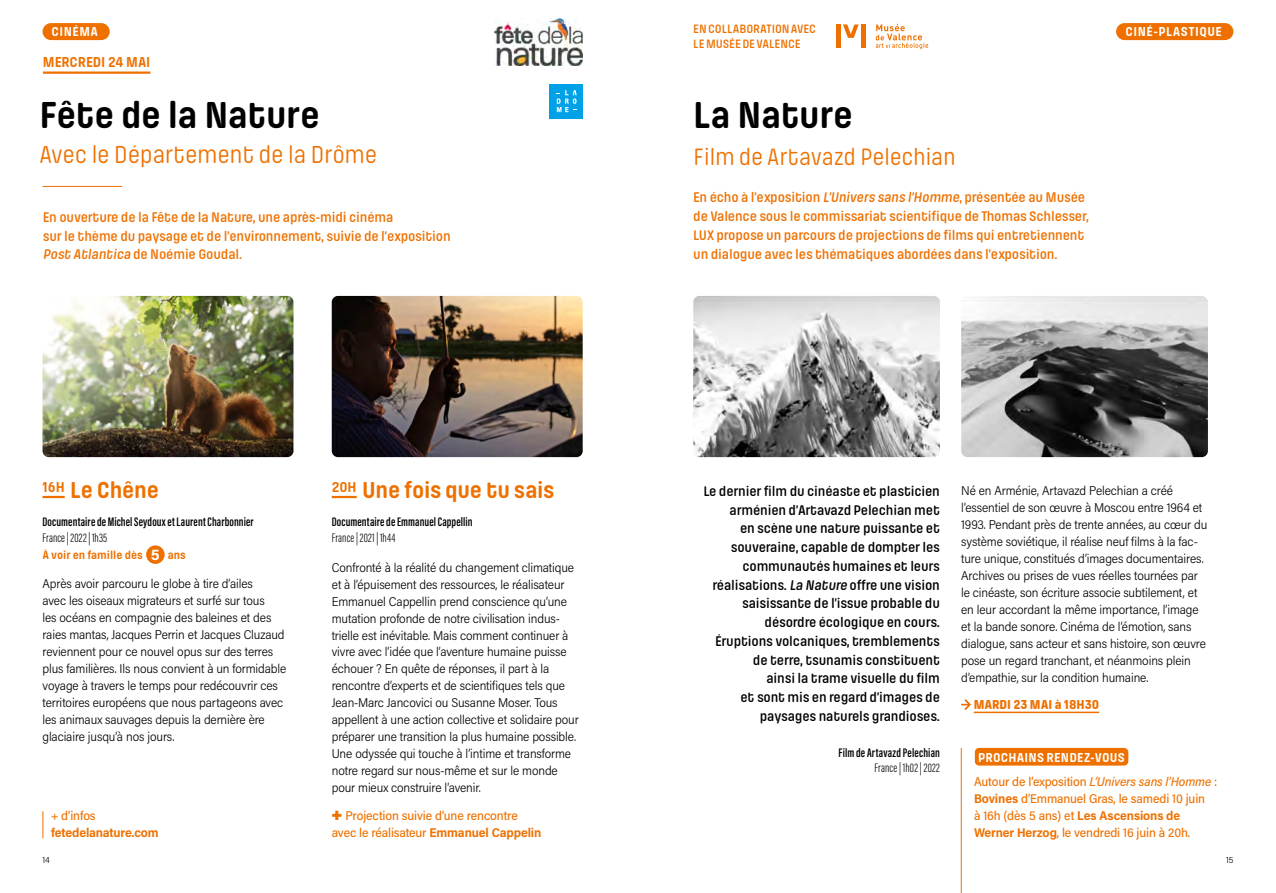
<style>
.page{position:relative;width:1276px;height:893px;background:#fff}
.page>*{position:absolute;margin:0;border:0;box-sizing:border-box;transform-origin:0 0}
.t1{font:700 39px "Pilcrow Soft";letter-spacing:-.01em;color:#000}
.t2{font:25.5px "Pilcrow Soft";letter-spacing:-.015em;color:#ee7100}
.t3{font:24.6px "Pilcrow Soft";letter-spacing:-.015em;color:#ee7100}
.t4{font:700 24px "Pilcrow Soft";letter-spacing:-.01em;color:#ee7100}
.t5{font:700 15px "Pilcrow Soft";color:#ee7100}
.t6{font:600 14.55px/18.8px "Pilcrow Soft";letter-spacing:-.01em;color:#000;text-align:right}
.t7{font:600 14.55px/18.8px "Pilcrow Soft";letter-spacing:-.01em;color:#ee7100}
.t8{font:700 13.5px "Pilcrow Soft";letter-spacing:.03em;color:#fff}
.t9{font:800 13.5px "Pilcrow Soft";color:#ee7100}
.t10{font:300 12.75px/17px "Acumin Pro Semi Cond";letter-spacing:-.01em;color:#000}
.t11{font:500 12.75px/17px "Acumin Pro Semi Cond";letter-spacing:-.01em;color:#ee7100}
.t12{font:600 12.75px "Acumin Pro Extra Cond";letter-spacing:.01em;color:#000}
.t13{font:300 12.75px "Acumin Pro Extra Cond";letter-spacing:.02em;color:#000}
.t14{font:700 12.75px "Acumin Pro Semi Cond";letter-spacing:-.01em;color:#ee7100}
.t15{font:600 12.6px/15px "Pilcrow Soft";letter-spacing:-.01em;color:#ee7100}
.t16{font:700 12px "Pilcrow Soft";color:#ee7100}
.t17{font:300 9px "Acumin Pro Semi Cond";color:#000}
.s1{font-family:"Acumin Pro";font-size:15.6px;color:#fff}
.s2{font-weight:900;font-size:18px}
.s3{font-weight:700}
.s4{font-family:"Acumin Pro Semi Cond";font-weight:300;font-size:12px}
.s5{font-style:italic}
</style>
<div class="page">
<div style="left:43px;top:23px;width:67px;height:17px;background:#ee7100;border-radius:9px"></div>
<div style="left:1116px;top:23px;width:117px;height:17px;background:#ee7100;border-radius:9px"></div>
<hr style="left:43px;top:186px;width:79px;height:1px;background:#ee7100">
<hr style="left:43px;top:72px;width:107px;height:2px;background:#ee7100">
<hr style="left:332px;top:496px;width:25px;height:2px;background:#ee7100">
<img style="left:332px;top:296px;width:251px;height:161px">
<img style="left:961px;top:296px;width:247px;height:161px">
<img style="left:693px;top:296px;width:247px;height:161px">
<hr style="left:43px;top:496px;width:22px;height:2px;background:#ee7100">
<div style="left:146px;top:545px;width:19px;height:19px;background:#ee7100;border-radius:50%"></div>
<img style="left:43px;top:296px;width:250px;height:161px">
<div style="left:549px;top:84px;width:34px;height:35px;background:#00a1e6"></div>
<svg style="left:557px;top:90px;width:20px;height:22px"></svg>
<img style="left:494px;top:18px;width:89px;height:48px">
<hr style="left:973px;top:712px;width:126px;height:1px;background:#ee7100">
<div style="left:975px;top:748px;width:153px;height:18px;background:#ee7100;border-radius:4px"></div>
<hr style="left:961px;top:748px;width:1px;height:145px;background:#ee7100">
<svg style="left:43px;top:811px;width:1px;height:27px"></svg>
<hr style="left:836px;top:24px;width:4px;height:24px;background:#ee7100">
<hr style="left:861px;top:24px;width:4px;height:24px;background:#ee7100">
<svg style="left:843px;top:24px;width:15px;height:14px"></svg>
<svg style="left:875px;top:24px;width:53px;height:25px"></svg>
<p class="t15" style="left:693px;top:21px;width:124px">EN COLLABORATION AVEC<br>LE MUSÉE DE VALENCE</p>
<p class="t8" style="left:52px;top:25px;width:48px">CINÉMA</p>
<p class="t8" style="left:1125px;top:25px;width:98px">CINÉ-PLASTIQUE</p>
<p class="t5" style="left:43px;top:55px;width:109px">MERCREDI 24 MAI</p>
<h1 class="t1" style="left:39px;top:95px;width:282px">Fête de la Nature</h1>
<h2 class="t2" style="left:39px;top:142px;width:339px">Avec le Département de la Drôme</h2>
<p class="t7" style="left:43px;top:208px;width:409px">En ouverture de la Fête de la Nature, une après-midi cinéma<br>sur le thème du paysage et de l’environnement, suivie de l’exposition<br>Post Atlantica de Noémie Goudal.</p>
<h3 class="t4" style="left:43px;top:478px;width:118px"><sup>16H</sup> Le Chêne</h3>
<p class="t12" style="left:43px;top:514px;width:213px">Documentaire de Michel Seydoux et Laurent Charbonnier</p>
<p class="t13" style="left:43px;top:530px;width:66px">France | 2022 | 1h35</p>
<p class="t16" style="left:43px;top:548px;width:145px">À voir en famille dès <span class="s1">5</span> ans</p>
<p class="t10" style="left:43px;top:575px;width:245px">Après avoir parcouru le globe à tire d’ailes<br>avec les oiseaux migrateurs et surfé sur tous<br>les océans en compagnie des baleines et des raies mantas, Jacques Perrin et Jacques Cluzaud reviennent pour ce nouvel opus sur des terres plus familières. Ils nous convient à un formidable voyage à travers le temps pour redécouvrir ces territoires européens que nous partageons avec les animaux sauvages depuis la dernière ère glaciaire jusqu’à nos jours.</p>
<p class="t11" style="left:51px;top:807px;width:46px">+ d’infos</p>
<p class="t14" style="left:51px;top:824px;width:109px">fetedelanature.com</p>
<h3 class="t4" style="left:332px;top:478px;width:224px"><sup>20H</sup> Une fois que tu sais</h3>
<p class="t12" style="left:332px;top:514px;width:142px">Documentaire de Emmanuel Cappellin</p>
<p class="t13" style="left:332px;top:530px;width:65px">France | 2021 | 1h44</p>
<p class="t10" style="left:332px;top:558px;width:248px">Confronté à la réalité du changement climatique et à l’épuisement des ressources, le réalisateur Emmanuel Cappellin prend conscience qu’une mutation profonde de notre civilisation indus&shy;trielle est inévitable. Mais comment continuer à vivre avec l’idée que l’aventure humaine puisse échouer ? En quête de réponses, il part à la rencontre d’experts et de scientifiques tels que Jean-Marc Jancovici ou Susanne Moser. Tous appellent à une action collective et solidaire pour préparer une transition la plus humaine possible.<br>Une odyssée qui touche à l’intime et transforme notre regard sur nous-même et sur le monde pour mieux construire l’avenir.</p>
<p class="t11" style="left:332px;top:807px;width:211px"><span class="s2">+</span> Projection suivie d’une rencontre avec le réalisateur <span class="s3">Emmanuel Cappelin</span></p>
<h1 class="t1" style="left:693px;top:95px;width:161px">La Nature</h1>
<h3 class="t3" style="left:693px;top:144px;width:264px">Film de Artavazd Pelechian</h3>
<p class="t7" style="left:693px;top:188px;width:397px">En écho à l’exposition L’Univers sans l’Homme, présentée au Musée de Valence sous le commissariat scientifique de Thomas Schlesser, LUX propose un parcours de projections de films qui entretiennent un dialogue avec les thématiques abordées dans l’exposition.</p>
<p class="t6" style="left:703px;top:482px;width:238px">Le dernier film du cinéaste et plasticien arménien d’Artavazd Pelechian met<br>en scène une nature puissante et souveraine, capable de dompter les communautés humaines et leurs réalisations. La Nature offre une vision saisissante de l’issue probable du désordre écologique en cours.<br>Éruptions volcaniques, tremblements de terre, tsunamis constituent<br>ainsi la trame visuelle du film<br>et sont mis en regard d’images de paysages naturels grandioses.</p>
<p class="t12" style="left:838px;top:745px;width:103px">Film de Artavazd Pelechian</p>
<p class="t13" style="left:874px;top:760px;width:67px">France | 1h02 | 2022</p>
<p class="t10" style="left:961px;top:482px;width:247px">Né en Arménie, Artavazd Pelechian a créé l’essentiel de son œuvre à Moscou entre 1964 et 1993. Pendant près de trente années, au cœur du système soviétique, il réalise neuf films à la fac&shy;ture unique, constitués d’images documentaires.<br>Archives ou prises de vues réelles tournées par le cinéaste, son écriture associe subtilement, et en leur accordant la même importance, l’image et la bande sonore. Cinéma de l’émotion, sans dialogue, sans acteur et sans histoire, son œuvre pose un regard tranchant, et néanmoins plein d’empathie, sur la condition humaine.</p>
<p class="t9" style="left:961px;top:697px;width:139px"><span class="s4">→</span> MARDI 23 MAI à 18H30</p>
<p class="t8" style="left:978px;top:750px;width:148px">PROCHAINS RENDEZ-VOUS</p>
<p class="t11" style="left:974px;top:773px;width:245px">Autour de l’exposition <span class="s5">L’Univers sans l’Homme</span> :<br><span class="s3">Bovines</span> d’Emmanuel Gras, le samedi 10 juin<br>à 16h (dès 5 ans) et <span class="s3">Les Ascensions de Werner Herzog</span>, le vendredi 16 juin à 20h.</p>
<p class="t17" style="left:43px;top:854px;width:9px">14</p>
<p class="t17" style="left:1226px;top:854px;width:9px">15</p>
</div>
